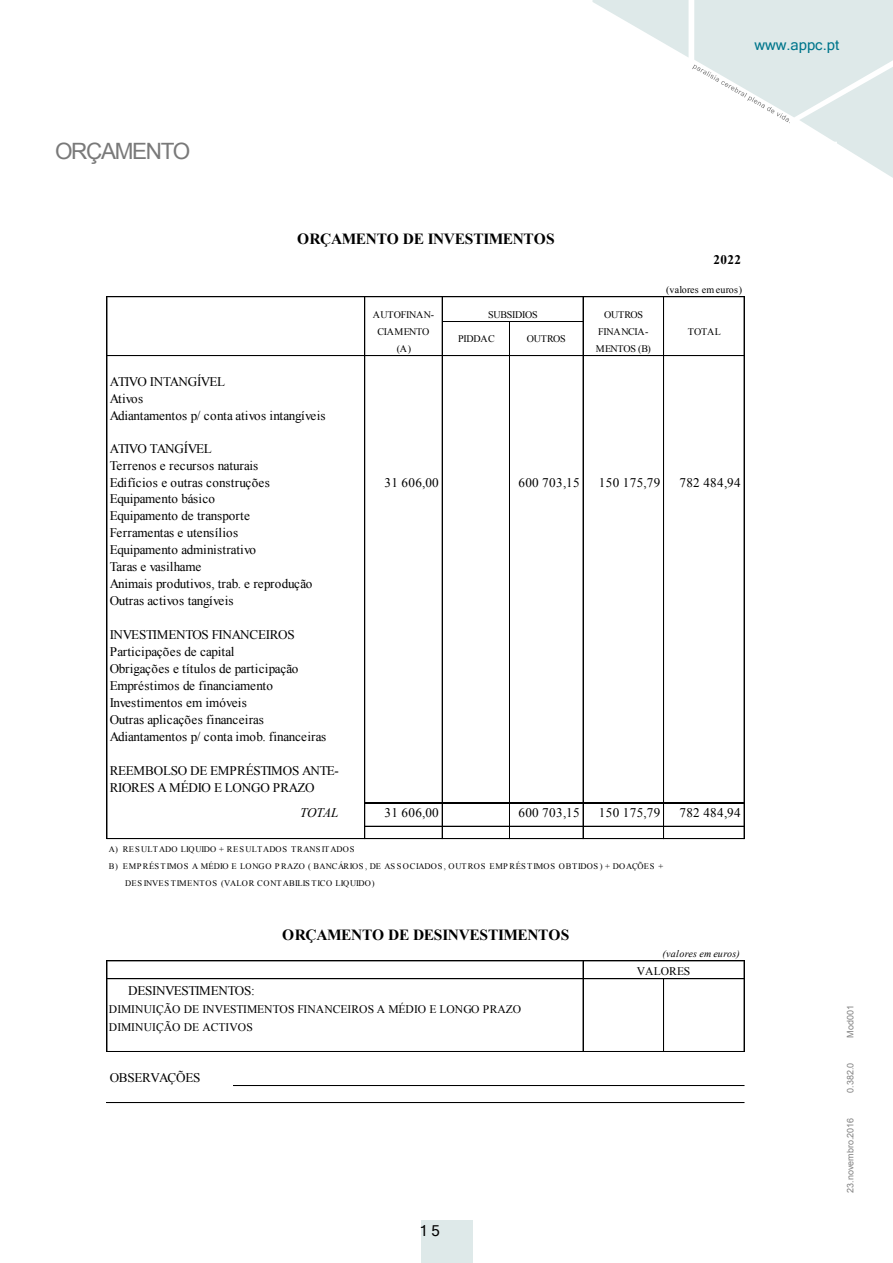
<style>
.page{position:relative;width:893px;height:1263px;background:#fff}
.page>*{position:absolute;margin:0;border:0;box-sizing:border-box;transform-origin:0 0}
.Headings{font:22.5px "Arial";letter-spacing:-.06em;color:#797979}
.t1{font:700 15.45px "Times New Roman";letter-spacing:-.02em;color:#000}
.t2{font:15px "Microsoft Sans Serif";color:#000}
.t3{font:14.85px "Microsoft Sans Serif";color:#00768c}
.t4{font:13.2px/17px "Times New Roman";letter-spacing:-.015em;color:#000}
.t5{font:13.2px/17.1px "Times New Roman";letter-spacing:.015em;color:#000}
.t6{font:italic 13.2px "Times New Roman";letter-spacing:-.025em;color:#000}
.t7{font:700 13.2px "Times New Roman";color:#000}
.t8{font:11.55px/17.9px "Times New Roman";color:#000}
.t9{font:10.05px "Times New Roman";letter-spacing:-.025em;color:#000}
.t10{font:10.05px "Times New Roman";letter-spacing:.015em;color:#000}
.t11{font:italic 10.05px "Times New Roman";letter-spacing:.015em;color:#000}
.t12{font:9px "Arial";color:#818181}
.t13{font:8.55px "Times New Roman";letter-spacing:.025em;color:#000}
</style>
<div class="page">
<svg style="left:592px;top:0;width:301px;height:178px"></svg>
<svg style="left:692px;top:65px;width:98px;height:58px"></svg>
<div style="left:421px;top:1220px;width:51px;height:43px;background:#dee9e9"></div>
<hr style="left:364px;top:297px;width:1px;height:505px;background:#000">
<hr style="left:442px;top:297px;width:1px;height:505px;background:#000">
<hr style="left:509px;top:322px;width:1px;height:480px;background:#000">
<hr style="left:583px;top:297px;width:1px;height:505px;background:#000">
<hr style="left:663px;top:297px;width:1px;height:505px;background:#000">
<hr style="left:744px;top:297px;width:1px;height:505px;background:#000">
<hr style="left:107px;top:296px;width:1px;height:543px;background:#000">
<hr style="left:583px;top:804px;width:1px;height:35px;background:#000">
<hr style="left:744px;top:804px;width:1px;height:35px;background:#000">
<hr style="left:663px;top:804px;width:1px;height:35px;background:#000">
<hr style="left:107px;top:960px;width:1px;height:92px;background:#000">
<hr style="left:364px;top:804px;width:1px;height:35px;background:#000">
<hr style="left:442px;top:804px;width:1px;height:35px;background:#000">
<hr style="left:583px;top:961px;width:1px;height:91px;background:#000">
<hr style="left:663px;top:979px;width:1px;height:73px;background:#000">
<hr style="left:744px;top:961px;width:1px;height:91px;background:#000">
<hr style="left:509px;top:804px;width:1px;height:35px;background:#000">
<hr style="left:107px;top:296px;width:637px;height:1px;background:#000">
<hr style="left:443px;top:321px;width:140px;height:1px;background:#000">
<hr style="left:107px;top:355px;width:637px;height:1px;background:#000">
<hr style="left:364px;top:802px;width:380px;height:2px;background:#000">
<hr style="left:365px;top:826px;width:379px;height:1px;background:#000">
<hr style="left:107px;top:838px;width:637px;height:1px;background:#000">
<hr style="left:107px;top:960px;width:637px;height:1px;background:#000">
<hr style="left:107px;top:978px;width:637px;height:1px;background:#000">
<hr style="left:107px;top:1051px;width:637px;height:1px;background:#000">
<hr style="left:234px;top:1085px;width:510px;height:1px;background:#000">
<hr style="left:107px;top:1102px;width:637px;height:1px;background:#000">
<p class="t3" style="left:754px;top:37px;width:86px">www.appc.pt</p>
<p class="Headings" style="left:55px;top:136px;width:137px">ORÇAMENTO</p>
<p class="t1" style="left:297px;top:228px;width:259px">ORÇAMENTO DE INVESTIMENTOS</p>
<p class="t7" style="left:713px;top:250px;width:29px">2022</p>
<p class="t10" style="left:666px;top:283px;width:77px">(valores em euros)</p>
<p class="t9" style="left:373px;top:308px;width:63px">AUTOFINAN-</p>
<p class="t9" style="left:488px;top:308px;width:51px">SUBSIDIOS</p>
<p class="t9" style="left:604px;top:308px;width:40px">OUTROS</p>
<p class="t9" style="left:377px;top:325px;width:54px">CIAMENTO</p>
<p class="t9" style="left:598px;top:325px;width:52px">FINANCIA-</p>
<p class="t9" style="left:688px;top:325px;width:35px">TOTAL</p>
<p class="t9" style="left:397px;top:342px;width:16px">(A)</p>
<p class="t9" style="left:596px;top:342px;width:57px">MENTOS (B)</p>
<p class="t9" style="left:458px;top:332px;width:38px">PIDDAC</p>
<p class="t9" style="left:527px;top:332px;width:40px">OUTROS</p>
<p class="t4" style="left:110px;top:373px;width:217px">ATIVO INTANGÍVEL<br>Ativos<br>Adiantamentos p/ conta ativos intangíveis</p>
<p class="t5" style="left:110px;top:440px;width:162px;line-height:16.6px">ATIVO TANGÍVEL<br>Terrenos e recursos naturais<br>Edifícios e outras construções</p>
<p class="t4" style="left:384px;top:474px;width:56px">31 606,00</p>
<p class="t4" style="left:518px;top:474px;width:63px">600 703,15</p>
<p class="t4" style="left:599px;top:474px;width:63px">150 175,79</p>
<p class="t4" style="left:679px;top:474px;width:63px">782 484,94</p>
<p class="t4" style="left:110px;top:490px;width:204px">Equipamento básico<br>Equipamento de transporte<br>Ferramentas e utensílios<br>Equipamento administrativo<br>Taras e vasilhame<br>Animais produtivos, trab. e reprodução<br>Outras activos tangíveis</p>
<p class="t5" style="left:110px;top:626px;width:218px">INVESTIMENTOS FINANCEIROS<br>Participações de capital<br>Obrigações e títulos de participação<br>Empréstimos de financiamento<br>Investimentos em imóveis<br>Outras aplicações financeiras<br>Adiantamentos p/ conta imob. financeiras</p>
<p class="t4" style="left:110px;top:762px;width:231px">REEMBOLSO DE EMPRÉSTIMOS ANTE-<br>RIORES A MÉDIO E LONGO PRAZO</p>
<p class="t6" style="left:300px;top:804px;width:40px">TOTAL</p>
<p class="t4" style="left:384px;top:804px;width:56px">31 606,00</p>
<p class="t4" style="left:518px;top:804px;width:63px">600 703,15</p>
<p class="t4" style="left:599px;top:804px;width:63px">150 175,79</p>
<p class="t4" style="left:679px;top:804px;width:63px">782 484,94</p>
<p class="t13" style="left:109px;top:843px;width:247px">A) RES ULTADO LIQUIDO + RES ULTADOS TRANS ITADOS</p>
<p class="t13" style="left:109px;top:860px;width:556px">B) EMP RÉS TIMOS A MÉDIO E LONGO P RAZO ( BANCÁRIOS , DE AS S OCIADOS , OUTROS EMP RÉS TIMOS OBTIDOS ) + DOAÇÕES +</p>
<p class="t13" style="left:125px;top:878px;width:251px">DES INVES TIMENTOS (VALOR CONTABILIS TICO LIQUIDO)</p>
<p class="t1" style="left:282px;top:924px;width:289px">ORÇAMENTO DE DESINVESTIMENTOS</p>
<p class="t4" style="left:128px;top:982px;width:128px">DESINVESTIMENTOS:</p>
<p class="t8" style="left:109px;top:1000px;width:414px">DIMINUIÇÃO DE INVESTIMENTOS FINANCEIROS A MÉDIO E LONGO PRAZO<br>DIMINUIÇÃO DE ACTIVOS</p>
<p class="t4" style="left:110px;top:1069px;width:92px">OBSERVAÇÕES</p>
<p class="t2" style="left:419px;top:1222px;width:22px">15</p>
<p class="t11" style="left:662px;top:947px;width:79px">(valores em euros)</p>
<p class="t8" style="left:637px;top:962px;width:55px">VALORES</p>
<p class="t12" style="left:844px;top:1037px;width:34px;rotate:-90deg">Mod001</p>
<p class="t12" style="left:844px;top:1092px;width:32px;rotate:-90deg">0.382.0</p>
<p class="t12" style="left:844px;top:1193px;width:77px;rotate:-90deg">23.novembro.2016</p>
</div>
